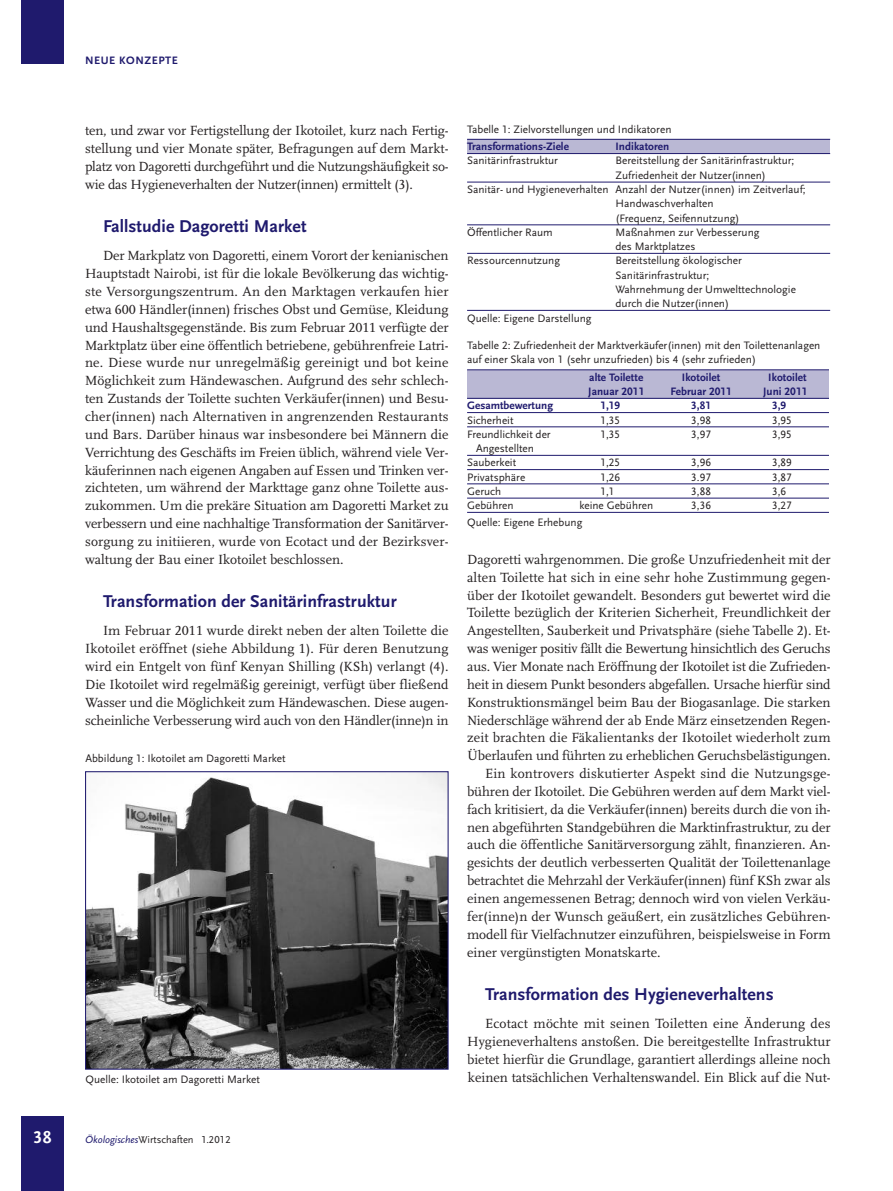
<style>
.page{position:relative;width:893px;height:1191px;background:#fff}
.page>*{position:absolute;margin:0;border:0;box-sizing:border-box;transform-origin:0 0}
.t1{font:700 17.85px "Scala Sans LF";letter-spacing:.005em;color:#1f1a6d}
.t2{font:700 17.85px "Scala Sans LF";color:#fff}
.t3{font:13.8px/17.9px "Scala LF";color:#231f20;text-align:justify}
.t4{font:11.25px/14.2px "Scala Sans LF";color:#231f20}
.t5{font:700 11.25px/14.2px "Scala Sans LF";letter-spacing:.005em;color:#1f1a6d;text-align:center}
.t6{font:700 11.25px "Scala Sans LF";letter-spacing:.05em;color:#1f1a6d}
.t7{font:10.5px "Scala Sans LF";color:#231f20}
.s1{font-style:italic;color:#1f1a6d}
</style>
<div class="page">
<div style="left:21px;top:1116px;width:43px;height:75px;background:#1f1a6d"></div>
<div style="left:21px;top:0;width:43px;height:64px;background:#1f1a6d"></div>
<div style="left:467px;top:139px;width:363px;height:14px;background:#bab8d4"></div>
<hr style="left:467px;top:139px;width:363px;height:1px;background:#1f1a6d">
<hr style="left:467px;top:153px;width:363px;height:1px;background:#1f1a6d">
<hr style="left:467px;top:182px;width:363px;height:1px;background:#1f1a6d">
<hr style="left:467px;top:225px;width:363px;height:1px;background:#1f1a6d">
<hr style="left:467px;top:253px;width:363px;height:1px;background:#1f1a6d">
<hr style="left:467px;top:310px;width:363px;height:1px;background:#1f1a6d">
<div style="left:467px;top:370px;width:362px;height:28px;background:#bab8d4"></div>
<hr style="left:467px;top:369px;width:362px;height:1px;background:#1f1a6d">
<hr style="left:467px;top:398px;width:362px;height:1px;background:#1f1a6d">
<hr style="left:467px;top:412px;width:362px;height:1px;background:#1f1a6d">
<hr style="left:467px;top:426px;width:362px;height:1px;background:#1f1a6d">
<hr style="left:467px;top:455px;width:362px;height:1px;background:#1f1a6d">
<hr style="left:467px;top:469px;width:362px;height:1px;background:#1f1a6d">
<hr style="left:467px;top:483px;width:362px;height:1px;background:#1f1a6d">
<hr style="left:467px;top:498px;width:362px;height:1px;background:#1f1a6d">
<hr style="left:467px;top:512px;width:362px;height:1px;background:#1f1a6d">
<img style="left:87px;top:773px;width:360px;height:294px">
<div style="left:85px;top:771px;width:364px;height:298px;border:1px solid #1f1a6d"></div>
<p class="t2" style="left:33px;top:1128px;width:20px">38</p>
<p class="t6" style="left:85px;top:55px;width:94px">NEUE KONZEPTE</p>
<p class="t3" style="left:85px;top:122px;width:365px">ten, und zwar vor Fertigstellung der Ikotoilet, kurz nach Fertig&shy;stellung und vier Monate später, Befragungen auf dem Markt&shy;platz von Dagoretti durchgeführt und die Nutzungshäufigkeit so&shy;wie das Hygieneverhalten der Nutzer(innen) ermittelt (3).</p>
<p class="t1" style="left:103px;top:218px;width:205px">Fallstudie Dagoretti Market</p>
<p class="t3" style="left:85px;top:247px;width:365px;text-indent:18px">Der Markplatz von Dagoretti, einem Vorort der kenianischen Hauptstadt Nairobi, ist für die lokale Bevölkerung das wichtig&shy;ste Versorgungszentrum. An den Marktagen verkaufen hier etwa 600 Händler(innen) frisches Obst und Gemüse, Kleidung und Haushaltsgegenstände. Bis zum Februar 2011 verfügte der Marktplatz über eine öffentlich betriebene, gebührenfreie Latri&shy;ne. Diese wurde nur unregelmäßig gereinigt und bot keine Möglichkeit zum Händewaschen. Aufgrund des sehr schlech&shy;ten Zustands der Toilette suchten Verkäufer(innen) und Besu&shy;cher(innen) nach Alternativen in angrenzenden Restaurants und Bars. Darüber hinaus war insbesondere bei Männern die Verrichtung des Geschäfts im Freien üblich, während viele Ver&shy;käuferinnen nach eigenen Angaben auf Essen und Trinken ver&shy;zichteten, um während der Markttage ganz ohne Toilette aus&shy;zukommen. Um die prekäre Situation am Dagoretti Market zu verbessern und eine nachhaltige Transformation der Sanitärver&shy;sorgung zu initiieren, wurde von Ecotact und der Bezirksver&shy;waltung der Bau einer Ikotoilet beschlossen.</p>
<p class="t1" style="left:103px;top:593px;width:295px">Transformation der Sanitärinfrastruktur</p>
<p class="t3" style="left:85px;top:622px;width:365px;text-indent:18px">Im Februar 2011 wurde direkt neben der alten Toilette die Ikotoilet eröffnet (siehe Abbildung 1). Für deren Benutzung wird ein Entgelt von fünf Kenyan Shilling (KSh) verlangt (4).<br>Die Ikotoilet wird regelmäßig gereinigt, verfügt über fließend Wasser und die Möglichkeit zum Händewaschen. Diese augen&shy;scheinliche Verbesserung wird auch von den Händler(inne)n in</p>
<p class="t4" style="left:85px;top:751px;width:202px">Abbildung 1: Ikotoilet am Dagoretti Market</p>
<p class="t4" style="left:85px;top:1072px;width:176px">Quelle: Ikotoilet am Dagoretti Market</p>
<p class="t4" style="left:467px;top:122px;width:206px">Tabelle 1: Zielvorstellungen und Indikatoren</p>
<p class="t5" style="left:467px;top:140px;width:103px">Transformations-Ziele</p>
<p class="t4" style="left:467px;top:154px;width:92px">Sanitärinfrastruktur</p>
<p class="t4" style="left:467px;top:182px;width:143px">Sanitär- und Hygieneverhalten</p>
<p class="t4" style="left:467px;top:225px;width:87px">Öffentlicher Raum</p>
<p class="t4" style="left:467px;top:254px;width:94px">Ressourcennutzung</p>
<p class="t4" style="left:467px;top:312px;width:126px">Quelle: Eigene Darstellung</p>
<p class="t5" style="left:615px;top:140px;width:55px">Indikatoren</p>
<p class="t4" style="left:615px;top:154px;width:192px">Bereitstellung der Sanitärinfrastruktur;<br>Zufriedenheit der Nutzer(innen)<br>Anzahl der Nutzer(innen) im Zeitverlauf;<br>Handwaschverhalten<br>(Frequenz, Seifennutzung)<br>Maßnahmen zur Verbesserung<br>des Marktplatzes<br>Bereitstellung ökologischer<br>Sanitärinfrastruktur;<br>Wahrnehmung der Umwelttechnologie durch die Nutzer(innen)</p>
<p class="t4" style="left:467px;top:338px;width:355px">Tabelle 2: Zufriedenheit der Marktverkäufer(innen) mit den Toilettenanlagen auf einer Skala von 1 (sehr unzufrieden) bis 4 (sehr zufrieden)</p>
<p class="t5" style="left:467px;top:399px;width:87px">Gesamtbewertung</p>
<p class="t4" style="left:467px;top:413px;width:48px">Sicherheit</p>
<p class="t4" style="left:467px;top:427px;width:85px">Freundlichkeit der</p>
<p class="t4" style="left:476px;top:441px;width:59px">Angestellten</p>
<p class="t4" style="left:467px;top:456px;width:51px">Sauberkeit</p>
<p class="t4" style="left:467px;top:470px;width:60px">Privatsphäre</p>
<p class="t4" style="left:467px;top:484px;width:36px">Geruch</p>
<p class="t4" style="left:467px;top:498px;width:48px">Gebühren</p>
<p class="t5" style="left:589px;top:370px;width:55px">alte Toilette</p>
<p class="t5" style="left:588px;top:385px;width:58px">Januar 2011</p>
<p class="t5" style="left:600px;top:399px;width:21px">1,19</p>
<p class="t4" style="left:600px;top:413px;width:21px">1,35<br>1,35</p>
<p class="t4" style="left:600px;top:456px;width:21px">1,25</p>
<p class="t4" style="left:600px;top:470px;width:21px">1,26</p>
<p class="t4" style="left:600px;top:484px;width:16px">1,1</p>
<p class="t4" style="left:579px;top:498px;width:75px">keine Gebühren</p>
<p class="t4" style="left:467px;top:515px;width:117px">Quelle: Eigene Erhebung</p>
<p class="t5" style="left:670px;top:370px;width:63px">Ikotoilet<br>Februar 2011<br>3,81</p>
<p class="t4" style="left:691px;top:413px;width:21px">3,98<br>3,97</p>
<p class="t4" style="left:691px;top:456px;width:21px;text-align:justify">3,96<br>3.97<br>3,88<br>3,36</p>
<p class="t5" style="left:768px;top:370px;width:40px">Ikotoilet</p>
<p class="t5" style="left:763px;top:385px;width:46px">Juni 2011</p>
<p class="t5" style="left:772px;top:399px;width:16px">3,9</p>
<p class="t4" style="left:772px;top:413px;width:21px">3,95<br>3,95</p>
<p class="t4" style="left:772px;top:456px;width:21px">3,89<br>3,87<br>3,6<br>3,27</p>
<p class="t3" style="left:467px;top:551px;width:365px">Dagoretti wahrgenommen. Die große Unzufriedenheit mit der</p>
<p class="t3" style="left:467px;top:568px;width:365px">alten Toilette hat sich in eine sehr hohe Zustimmung gegen-</p>
<p class="t3" style="left:467px;top:586px;width:365px">über der Ikotoilet gewandelt. Besonders gut bewertet wird die</p>
<p class="t3" style="left:467px;top:604px;width:365px">Toilette bezüglich der Kriterien Sicherheit, Freundlichkeit der</p>
<p class="t3" style="left:467px;top:622px;width:365px">Angestellten, Sauberkeit und Privatsphäre (siehe Tabelle 2). Et-</p>
<p class="t3" style="left:467px;top:640px;width:365px">was weniger positiv fällt die Bewertung hinsichtlich des Geruchs</p>
<p class="t3" style="left:467px;top:658px;width:365px">aus. Vier Monate nach Eröffnung der Ikotoilet ist die Zufrieden-</p>
<p class="t3" style="left:467px;top:676px;width:365px">heit in diesem Punkt besonders abgefallen. Ursache hierfür sind</p>
<p class="t3" style="left:467px;top:693px;width:365px">Konstruktionsmängel beim Bau der Biogasanlage. Die starken</p>
<p class="t3" style="left:467px;top:711px;width:365px">Niederschläge während der ab Ende März einsetzenden Regen-</p>
<p class="t3" style="left:467px;top:729px;width:365px">zeit brachten die Fäkalientanks der Ikotoilet wiederholt zum</p>
<p class="t3" style="left:467px;top:747px;width:365px">Überlaufen und führten zu erheblichen Geruchsbelästigungen.</p>
<p class="t3" style="left:485px;top:765px;width:347px">Ein kontrovers diskutierter Aspekt sind die Nutzungsge-</p>
<p class="t3" style="left:467px;top:783px;width:365px">bühren der Ikotoilet. Die Gebühren werden auf dem Markt viel-</p>
<p class="t3" style="left:467px;top:800px;width:365px">fach kritisiert, da die Verkäufer(innen) bereits durch die von ih-</p>
<p class="t3" style="left:467px;top:818px;width:365px">nen abgeführten Standgebühren die Marktinfrastruktur, zu der</p>
<p class="t3" style="left:467px;top:836px;width:365px">auch die öffentliche Sanitärversorgung zählt, finanzieren. An-</p>
<p class="t3" style="left:467px;top:854px;width:365px">gesichts der deutlich verbesserten Qualität der Toilettenanlage</p>
<p class="t3" style="left:467px;top:872px;width:365px">betrachtet die Mehrzahl der Verkäufer(innen) fünf KSh zwar als</p>
<p class="t3" style="left:467px;top:890px;width:365px">einen angemessenen Betrag; dennoch wird von vielen Verkäu-</p>
<p class="t3" style="left:467px;top:908px;width:365px">fer(inne)n der Wunsch geäußert, ein zusätzliches Gebühren-</p>
<p class="t3" style="left:467px;top:925px;width:365px">modell für Vielfachnutzer einzuführen, beispielsweise in Form</p>
<p class="t3" style="left:467px;top:943px;width:195px">einer vergünstigten Monatskarte.</p>
<p class="t1" style="left:485px;top:985px;width:290px">Transformation des Hygieneverhaltens</p>
<p class="t3" style="left:467px;top:1015px;width:365px;text-indent:18px">Ecotact möchte mit seinen Toiletten eine Änderung des Hygieneverhaltens anstoßen. Die bereitgestellte Infrastruktur bietet hierfür die Grundlage, garantiert allerdings alleine noch keinen tatsächlichen Verhaltenswandel. Ein Blick auf die Nut-</p>
<p class="t7" style="left:85px;top:1134px;width:147px"><span class="s1">Ökologisches</span>Wirtschaften 1.2012</p>
</div>
